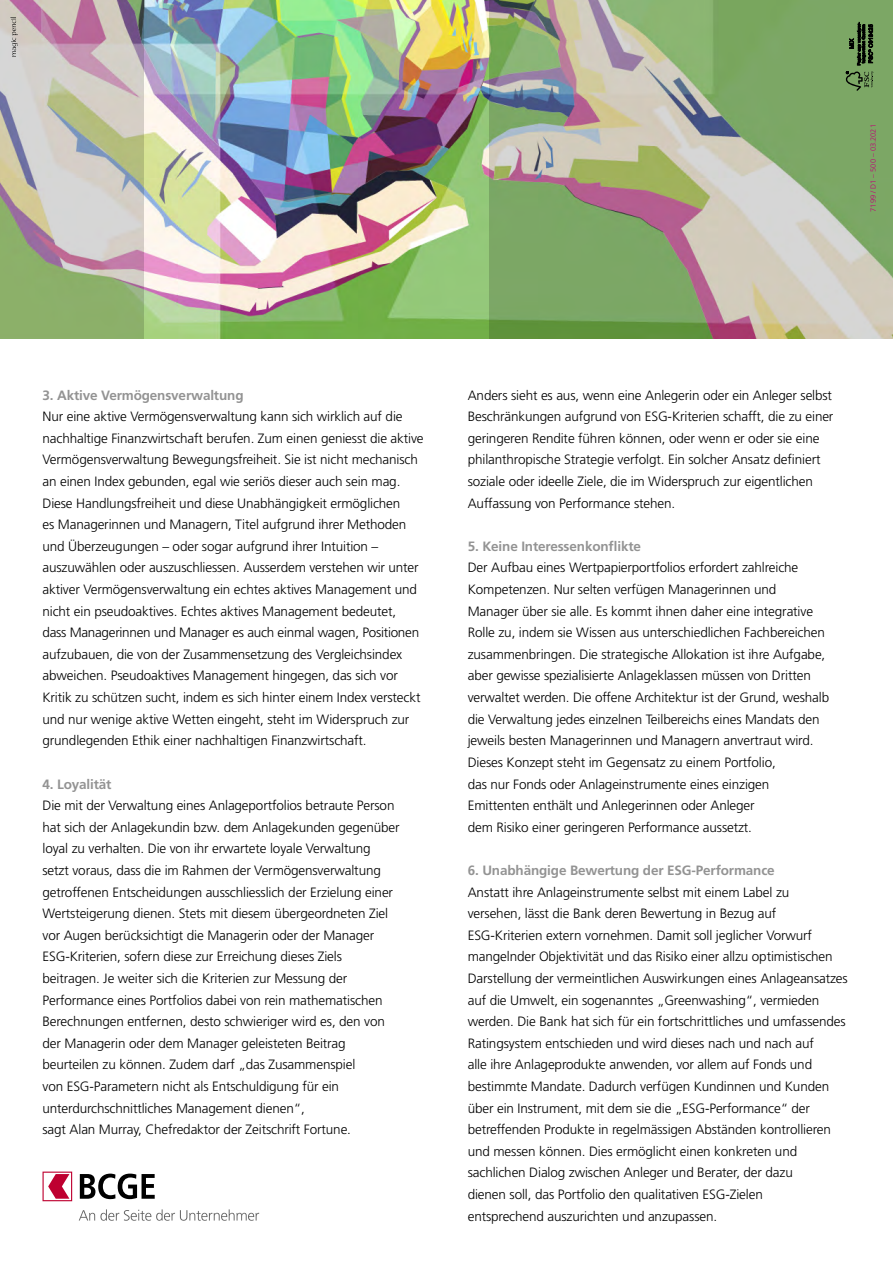
<style>
.page{position:relative;width:893px;height:1263px;background:#fff}
.page>*{position:absolute;margin:0;border:0;box-sizing:border-box;transform-origin:0 0}
.Corps_de_texte{font:300 13.5px/21.6px "Frutiger LT Std";letter-spacing:-.01em;color:#000}
.Titre_texte___dans_t{font:700 13.5px "Frutiger LT Std";letter-spacing:-.01em;color:#939393}
.t1{font:300 7.5px "Frutiger LT Std";color:#c10077}
</style>
<div class="page">
<img style="left:143px;top:0;width:347px;height:338px">
<svg style="left:490px;top:0;width:403px;height:338px;background:#9cad87"></svg>
<svg style="left:0;top:0;width:143px;height:338px;background:#b8b8a6"></svg>
<svg style="left:79px;top:1209px;width:180px;height:12px"></svg>
<svg style="left:43px;top:1171px;width:29px;height:30px"></svg>
<svg style="left:80px;top:1173px;width:75px;height:26px"></svg>
<svg style="left:11px;top:17px;width:7px;height:40px"></svg>
<svg style="left:846px;top:71px;width:27px;height:20px"></svg>
<svg style="left:849px;top:22px;width:24px;height:43px"></svg>
<p class="t1" style="left:869px;top:212px;width:89px;rotate:-90deg">7199 / D1 – 500 – 03.2021</p>
<p class="Titre_texte___dans_t" style="left:43px;top:387px;width:203px">3. Aktive Vermögensverwaltung</p>
<p class="Corps_de_texte" style="left:43px;top:406px;width:383px">Nur eine aktive Vermögensverwaltung kann sich wirklich auf die nachhaltige Finanzwirtschaft berufen. Zum einen geniesst die aktive Vermögensverwaltung Bewegungsfreiheit. Sie ist nicht mechanisch an einen Index gebunden, egal wie seriös dieser auch sein mag.<br>Diese Handlungsfreiheit und diese Unabhängigkeit ermöglichen<br>es Managerinnen und Managern, Titel aufgrund ihrer Methoden und Überzeugungen – oder sogar aufgrund ihrer Intuition – auszuwählen oder auszuschliessen. Ausserdem verstehen wir unter aktiver Vermögensverwaltung ein echtes aktives Management und nicht ein pseudoaktives. Echtes aktives Management bedeutet,<br>dass Managerinnen und Manager es auch einmal wagen, Positionen aufzubauen, die von der Zusammensetzung des Vergleichsindex abweichen. Pseudoaktives Management hingegen, das sich vor Kritik zu schützen sucht, indem es sich hinter einem Index versteckt und nur wenige aktive Wetten eingeht, steht im Widerspruch zur grundlegenden Ethik einer nachhaltigen Finanzwirtschaft.</p>
<p class="Titre_texte___dans_t" style="left:43px;top:776px;width:71px">4. Loyalität</p>
<p class="Corps_de_texte" style="left:43px;top:795px;width:359px">Die mit der Verwaltung eines Anlageportfolios betraute Person hat sich der Anlagekundin bzw. dem Anlagekunden gegenüber loyal zu verhalten. Die von ihr erwartete loyale Verwaltung setzt voraus, dass die im Rahmen der Vermögensverwaltung getroffenen Entscheidungen ausschliesslich der Erzielung einer Wertsteigerung dienen. Stets mit diesem übergeordneten Ziel vor Augen berücksichtigt die Managerin oder der Manager ESG-Kriterien, sofern diese zur Erreichung dieses Ziels beitragen. Je weiter sich die Kriterien zur Messung der Performance eines Portfolios dabei von rein mathematischen Berechnungen entfernen, desto schwieriger wird es, den von der Managerin oder dem Manager geleisteten Beitrag beurteilen zu können. Zudem darf „das Zusammenspiel<br>von ESG-Parametern nicht als Entschuldigung für ein unterdurchschnittliches Management dienen“,<br>sagt Alan Murray, Chefredaktor der Zeitschrift Fortune.</p>
<p class="Corps_de_texte" style="left:468px;top:384px;width:367px">Anders sieht es aus, wenn eine Anlegerin oder ein Anleger selbst Beschränkungen aufgrund von ESG-Kriterien schafft, die zu einer geringeren Rendite führen können, oder wenn er oder sie eine philanthropische Strategie verfolgt. Ein solcher Ansatz definiert soziale oder ideelle Ziele, die im Widerspruch zur eigentlichen Auffassung von Performance stehen.</p>
<p class="Titre_texte___dans_t" style="left:468px;top:538px;width:175px">5. Keine Interessenkonflikte</p>
<p class="Corps_de_texte" style="left:468px;top:557px;width:363px">Der Aufbau eines Wertpapierportfolios erfordert zahlreiche Kompetenzen. Nur selten verfügen Managerinnen und Manager über sie alle. Es kommt ihnen daher eine integrative Rolle zu, indem sie Wissen aus unterschiedlichen Fachbereichen zusammenbringen. Die strategische Allokation ist ihre Aufgabe, aber gewisse spezialisierte Anlageklassen müssen von Dritten verwaltet werden. Die offene Architektur ist der Grund, weshalb die Verwaltung jedes einzelnen Teilbereichs eines Mandats den jeweils besten Managerinnen und Managern anvertraut wird.<br>Dieses Konzept steht im Gegensatz zu einem Portfolio,<br>das nur Fonds oder Anlageinstrumente eines einzigen Emittenten enthält und Anlegerinnen oder Anleger<br>dem Risiko einer geringeren Performance aussetzt.</p>
<p class="Titre_texte___dans_t" style="left:468px;top:862px;width:309px">6. Unabhängige Bewertung der ESG-Performance</p>
<p class="Corps_de_texte" style="left:468px;top:881px;width:382px">Anstatt ihre Anlageinstrumente selbst mit einem Label zu<br>versehen, lässt die Bank deren Bewertung in Bezug auf ESG-Kriterien extern vornehmen. Damit soll jeglicher Vorwurf mangelnder Objektivität und das Risiko einer allzu optimistischen Darstellung der vermeintlichen Auswirkungen eines Anlageansatzes auf die Umwelt, ein sogenanntes „Greenwashing“, vermieden werden. Die Bank hat sich für ein fortschrittliches und umfassendes Ratingsystem entschieden und wird dieses nach und nach auf<br>alle ihre Anlageprodukte anwenden, vor allem auf Fonds und bestimmte Mandate. Dadurch verfügen Kundinnen und Kunden über ein Instrument, mit dem sie die „ESG-Performance“ der betreffenden Produkte in regelmässigen Abständen kontrollieren und messen können. Dies ermöglicht einen konkreten und sachlichen Dialog zwischen Anleger und Berater, der dazu<br>dienen soll, das Portfolio den qualitativen ESG-Zielen<br>entsprechend auszurichten und anzupassen.</p>
</div>
